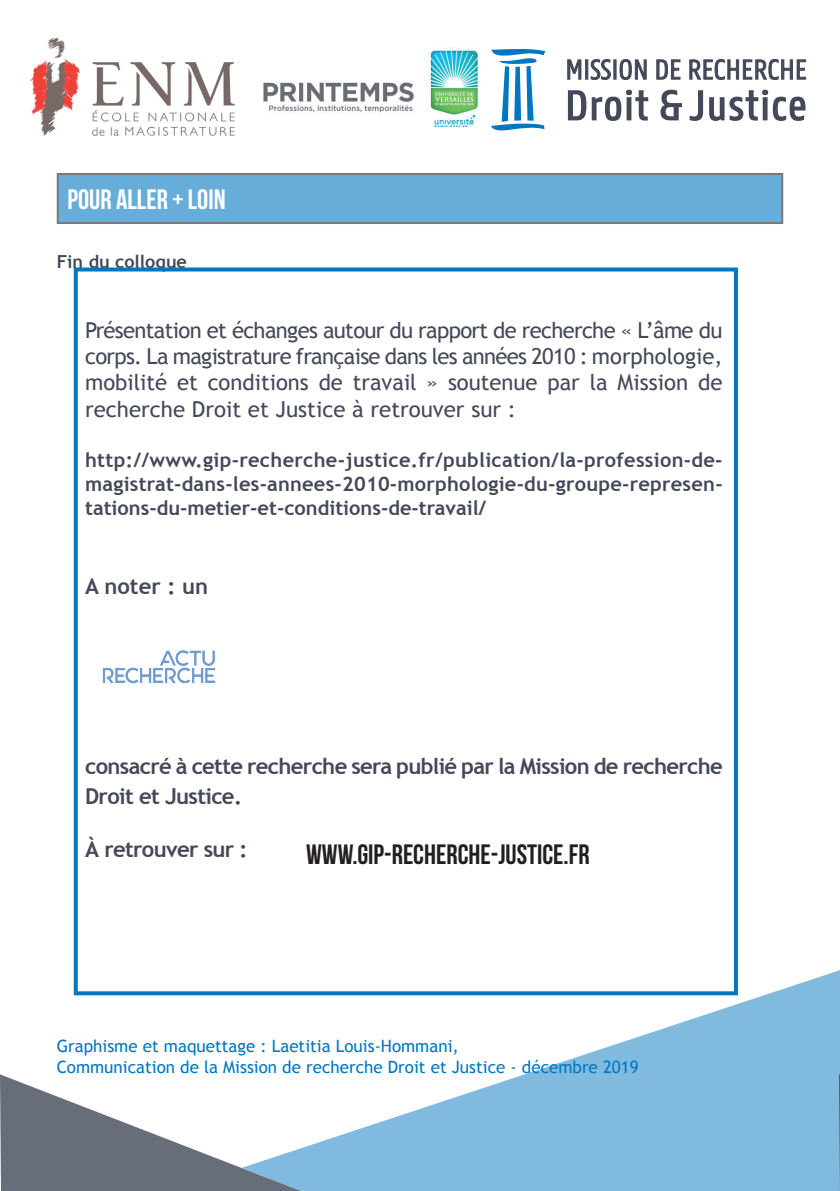
<style>
.page{position:relative;width:840px;height:1191px;background:#fff}
.page>*{position:absolute;margin:0;border:0;box-sizing:border-box;transform-origin:0 0}
.t1{font:700 28px "Bebas Neue";color:#231f20}
.t2{font:700 28px "Bebas Neue";color:#fff}
.t3{font:22px/26.4px "Trebuchet MS";color:#434959;text-align:justify}
.t4{font:700 22px/30px "Trebuchet MS";letter-spacing:-.03em;color:#434959}
.t5{font:700 20px/24px "Trebuchet MS";color:#434959;text-align:justify}
.t6{font:700 18px "Trebuchet MS";color:#434959}
.t7{font:17px/20.4px "Trebuchet MS";color:#0077c0}
</style>
<div class="page">
<svg style="left:0;top:1074px;width:242px;height:117px"></svg>
<svg style="left:242px;top:969px;width:597px;height:222px;fill:#80bbdf"></svg>
<svg style="left:838px;top:1074px;width:1px;height:117px"></svg>
<div style="left:74px;top:267px;width:663px;height:728px;border:4px solid #0077c0"></div>
<img style="left:102px;top:650px;width:114px;height:34px">
<div style="left:58px;top:174px;width:723px;height:49px;background:#66add9"></div>
<img style="left:30px;top:38px;width:204px;height:98px">
<img style="left:263px;top:50px;width:215px;height:77px">
<svg style="left:567px;top:90px;width:238px;height:31px"></svg>
<svg style="left:567px;top:59px;width:238px;height:21px"></svg>
<svg style="left:491px;top:49px;width:54px;height:82px"></svg>
<p class="t2" style="left:67px;top:184px;width:160px">POUR ALLER + LOIN</p>
<p class="t6" style="left:57px;top:251px;width:132px">Fin du colloque</p>
<p class="t3" style="left:85px;top:317px;width:638px">Présentation et échanges autour du rapport de recherche « L’âme du corps. La magistrature française dans les années 2010 : morphologie, mobilité et conditions de travail » soutenue par la Mission de recherche Droit et Justice à retrouver sur :</p>
<p class="t5" style="left:85px;top:448px;width:638px">http://www.gip-recherche-justice.fr/publication/la-profession-de&shy;magistrat-dans-les-annees-2010-morphologie-du-groupe-represen&shy;tations-du-metier-et-conditions-de-travail/</p>
<p class="t4" style="left:85px;top:571px;width:124px">A noter : un</p>
<p class="t4" style="left:85px;top:751px;width:639px">consacré à cette recherche sera publié par la Mission de recherche<br>Droit et Justice.</p>
<p class="t4" style="left:85px;top:833px;width:164px">À retrouver sur :</p>
<p class="t1" style="left:306px;top:839px;width:285px">WWW.GIP-RECHERCHE-JUSTICE.FR</p>
<p class="t7" style="left:57px;top:1036px;width:583px">Graphisme et maquettage : Laetitia Louis-Hommani,<br>Communication de la Mission de recherche Droit et Justice - décembre 2019</p>
</div>
